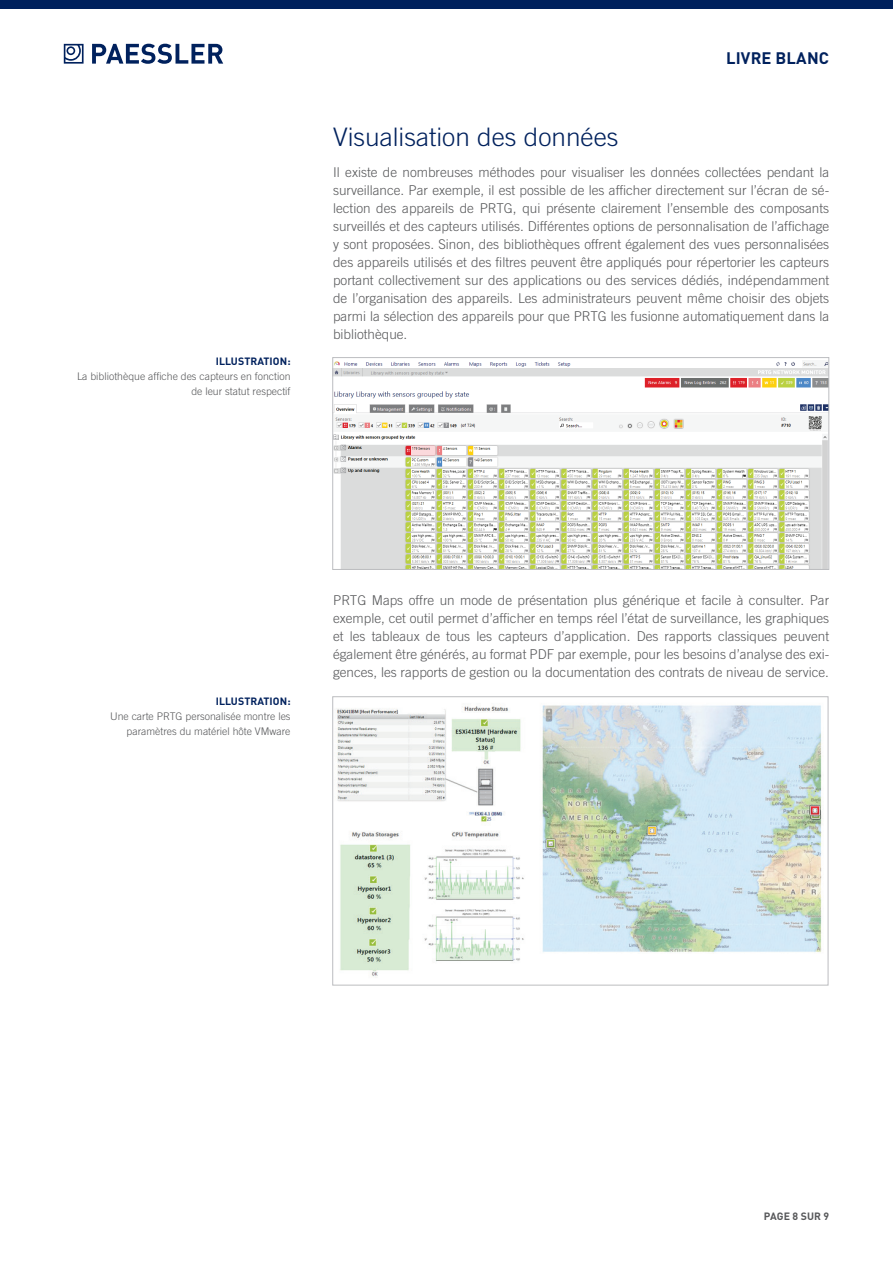
<style>
.page{position:relative;width:893px;height:1263px;background:#fff}
.page>*{position:absolute;margin:0;border:0;box-sizing:border-box;transform-origin:0 0}
.Überschrift_2{font:300 25.5px "Trade Gothic LT Std";color:#00215d}
.t1{font:700 16.5px "DINOT";letter-spacing:.01em;color:#00215d}
.Fliesstext{font:300 13.5px/18px "Trade Gothic LT Std";color:#57585a;text-align:justify}
.Bildunterschrift{font:300 10.5px/15px "Trade Gothic LT Std";color:#57585a;text-align:right}
.t2{font:700 10.5px "DINOT";letter-spacing:.01em;color:#57585a}
.s1{font-family:"DINOT";font-weight:700;color:#00215d}
</style>
<div class="page">
<div style="left:223px;top:0;width:223px;height:9px;background:#00215d"></div>
<div style="left:0;top:0;width:223px;height:9px;background:#00215d"></div>
<div style="left:446px;top:0;width:224px;height:9px;background:#00215d"></div>
<div style="left:670px;top:0;width:223px;height:9px;background:#00215d"></div>
<svg style="left:64px;top:44px;width:20px;height:20px"></svg>
<svg style="left:92px;top:44px;width:131px;height:20px"></svg>
<img style="left:334px;top:361px;width:493px;height:207px">
<div style="left:332px;top:357px;width:497px;height:213px;border:1px solid #bcbdc0"></div>
<img style="left:337px;top:705px;width:485px;height:273px">
<div style="left:332px;top:696px;width:496px;height:289px;border:1px solid #bcbdc0"></div>
<p class="Bildunterschrift" style="left:77px;top:354px;width:215px"><span class="s1">ILLUSTRATION:<br></span>La bibliothèque affiche des capteurs en fonction de leur statut respectif</p>
<p class="t1" style="left:726px;top:47px;width:105px">LIVRE BLANC</p>
<p class="Überschrift_2" style="left:333px;top:122px;width:287px">Visualisation des données</p>
<p class="Fliesstext" style="left:333px;top:163px;width:498px">Il existe de nombreuses méthodes pour visualiser les données collectées pendant la surveillance. Par exemple, il est possible de les afficher directement sur l’écran de sé&shy;lection des appareils de PRTG, qui présente clairement l’ensemble des composants surveillés et des capteurs utilisés. Différentes options de personnalisation de l’affichage y sont proposées. Sinon, des bibliothèques offrent également des vues personnalisées des appareils utilisés et des filtres peuvent être appliqués pour répertorier les capteurs portant collectivement sur des applications ou des services dédiés, indépendamment de l’organisation des appareils. Les administrateurs peuvent même choisir des objets parmi la sélection des appareils pour que PRTG les fusionne automatiquement dans la bibliothèque.</p>
<p class="Bildunterschrift" style="left:110px;top:694px;width:182px"><span class="s1">ILLUSTRATION:<br></span>Une carte PRTG personalisée montre les paramètres du matériel hôte VMware</p>
<p class="Fliesstext" style="left:333px;top:591px;width:498px">PRTG Maps offre un mode de présentation plus générique et facile à consulter. Par exemple, cet outil permet d’afficher en temps réel l’état de surveillance, les graphiques et les tableaux de tous les capteurs d’application. Des rapports classiques peuvent également être générés, au format PDF par exemple, pour les besoins d’analyse des exi&shy;gences, les rapports de gestion ou la documentation des contrats de niveau de service.</p>
<p class="t2" style="left:764px;top:1210px;width:67px">PAGE 8 SUR 9</p>
</div>
